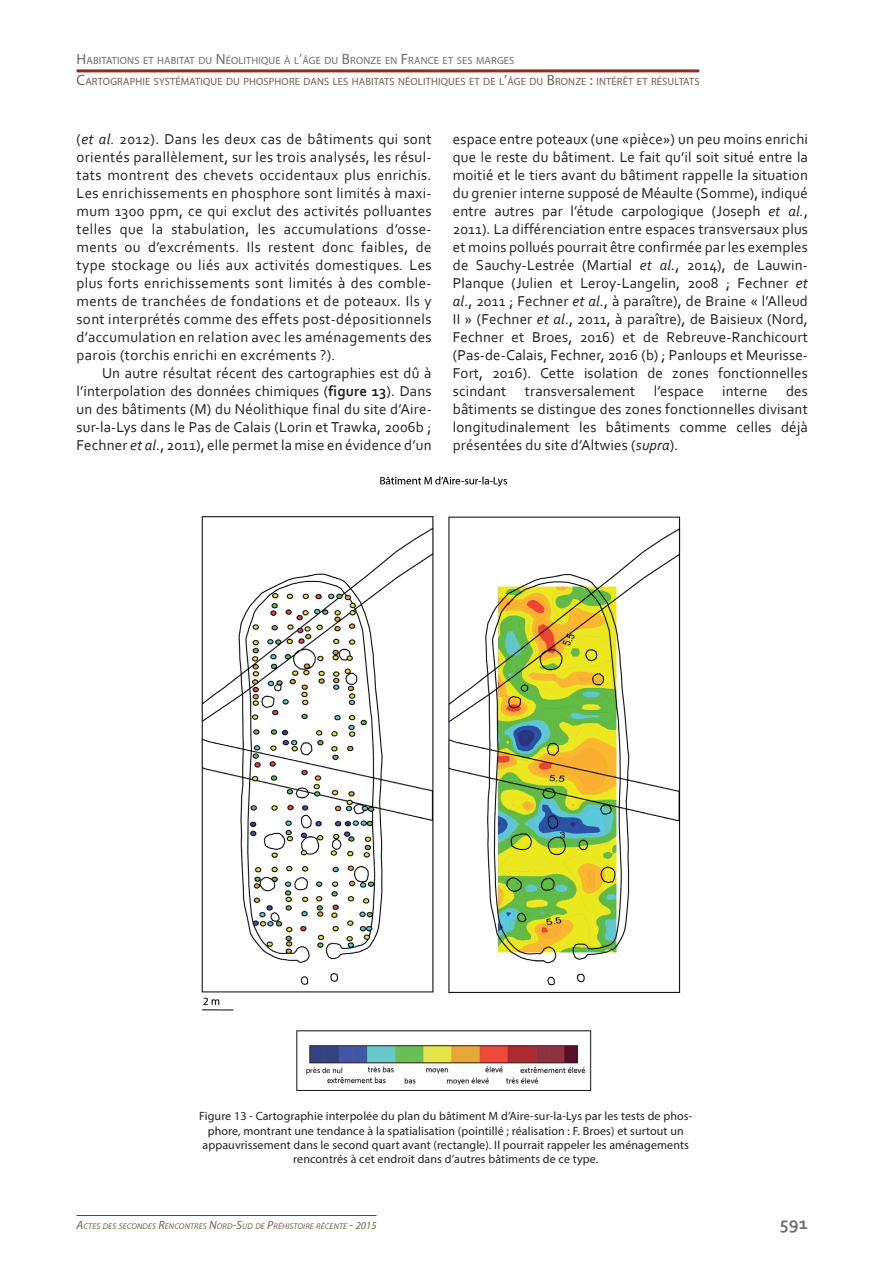
<style>
.page{position:relative;width:893px;height:1263px;background:#fff}
.page>*{position:absolute;margin:0;border:0;box-sizing:border-box;transform-origin:0 0}
.t1{font:700 18px "Corbel";color:#6c6d70}
.t2{font:15px/18px "Corbel";letter-spacing:.01em;color:#231f20;text-align:justify}
.t3{font:12px/14.4px "Myriad Pro";letter-spacing:.01em;color:#231f20;text-align:center}
.t4{font:10.5px/20.7px "Myriad Pro";letter-spacing:.015em;color:#72604b}
.t5{font:italic 8.4px "Myriad Pro";letter-spacing:.015em;color:#72604b}
.s1{font-size:15px;color:#6c6d70}
.s2{color:#6c6d70}
.s3{font-size:15px}
.s4{font-style:italic}
.s5{font-weight:700}
.s6{font-size:12px}
.s7{font-size:10.5px}
</style>
<div class="page">
<hr style="left:77px;top:69px;width:622px;height:3px;background:#8f301d">
<hr style="left:77px;top:1215px;width:300px;height:1px;background:#8f301d">
<img style="left:201px;top:476px;width:480px;height:615px">
<p class="t4" style="left:77px;top:50px;width:624px"><span class="s1">H</span><span class="s2">ABITATIONS ET HABITAT DU</span> <span class="s1">N</span> <span class="s2">ÉOLITHIQUE À L</span><span class="s1">’</span><span class="s2">ÂGE DU</span> <span class="s1">B</span><span class="s2">RONZE EN</span> <span class="s1">F</span><span class="s2">RANCE ET SES MARGES<br></span><span class="s3">C</span>ARTOGRAPHIE SYSTÉMATIQUE DU PHOSPHORE DANS LES HABITATS NÉOLITHIQUES ET DE L<span class="s3">’</span>ÂGE DU <span class="s3">B</span> RONZE <span class="s3">:</span> INTÉRÊT ET RÉSULTATS</p>
<p class="t2" style="left:77px;top:130px;width:357px">(<span class="s4">et al.</span> 2012). Dans les deux cas de bâtiments qui sont orientés parallèlement, sur les trois analysés, les résul&shy;tats montrent des chevets occidentaux plus enrichis.<br>Les enrichissements en phosphore sont limités à maxi&shy;mum 1300 ppm, ce qui exclut des activités polluantes telles que la stabulation, les accumulations d’osse&shy;ments ou d’excréments. Ils restent donc faibles, de type stockage ou liés aux activités domestiques<span class="s4">.</span> Les plus forts enrichissements sont limités à des comble&shy;ments de tranchées de fondations et de poteaux. Ils y sont interprétés comme des effets post-dépositionnels d’accumulation en relation avec les aménagements des parois (torchis enrichi en excréments ?)<span class="s4">.</span></p>
<p class="t2" style="left:77px;top:364px;width:357px;text-indent:26px">Un autre résultat récent des cartographies est dû à l’interpolation des données chimiques (<span class="s5">figure 13</span>). Dans un des bâtiments (M) du Néolithique final du site d’Aire&shy;sur-la-Lys dans le Pas de Calais (Lorin et Trawka, 2006b ; Fechner <span class="s4">et al</span>., 2011), elle permet la mise en évidence d’un</p>
<p class="t2" style="left:453px;top:130px;width:357px">espace entre poteaux (une «pièce») un peu moins enrichi que le reste du bâtiment. Le fait qu’il soit situé entre la moitié et le tiers avant du bâtiment rappelle la situation du grenier interne supposé de Méaulte (Somme), indiqué entre autres par l’étude carpologique (Joseph <span class="s4">et al.</span>, 2011). La différenciation entre espaces transversaux plus et moins pollués pourrait être confirmée par les exemples de Sauchy-Lestrée (Martial <span class="s4">et al</span>., 2014), de Lauwin-Planque (Julien et Leroy-Langelin, 2008 ; Fechner <span class="s4">et al</span>., 2011 ; Fechner <span class="s4">et al</span>., à paraître), de Braine « l’Alleud II » (Fechner <span class="s4">et al</span>., 2011, à paraître), de Baisieux (Nord, Fechner et Broes, 2016) et de Rebreuve-Ranchicourt (Pas-de-Calais, Fechner, 2016 (b) ; Panloups et Meurisse-Fort, 2016). Cette isolation de zones fonctionnelles scindant transversalement l’espace interne des bâtiments se distingue des zones fonctionnelles divisant longitudinalement les bâtiments comme celles déjà présentées du site d’Altwies (<span class="s4">supra</span>).</p>
<p class="t3" style="left:199px;top:1109px;width:495px">Figure 13 - Cartographie interpolée du plan du bâtiment M d’Aire-sur-la-Lys par les tests de phos&shy;phore, montrant une tendance à la spatialisation (pointillé ; réalisation : F. Broes) et surtout un appauvrissement dans le second quart avant (rectangle). Il pourrait rappeler les aménagements rencontrés à cet endroit dans d’autres bâtiments de ce type.</p>
<p class="t5" style="left:77px;top:1220px;width:302px"><span class="s6">A</span>CTES DES SECONDES <span class="s6">R</span>ENCONTRES <span class="s6">N</span>ORD<span class="s6">-S</span>UD DE <span class="s6">P</span>RÉHISTOIRE RÉCENTE <span class="s6">-</span> <span class="s7">2015</span></p>
<p class="t1" style="left:780px;top:1211px;width:29px">591</p>
</div>
